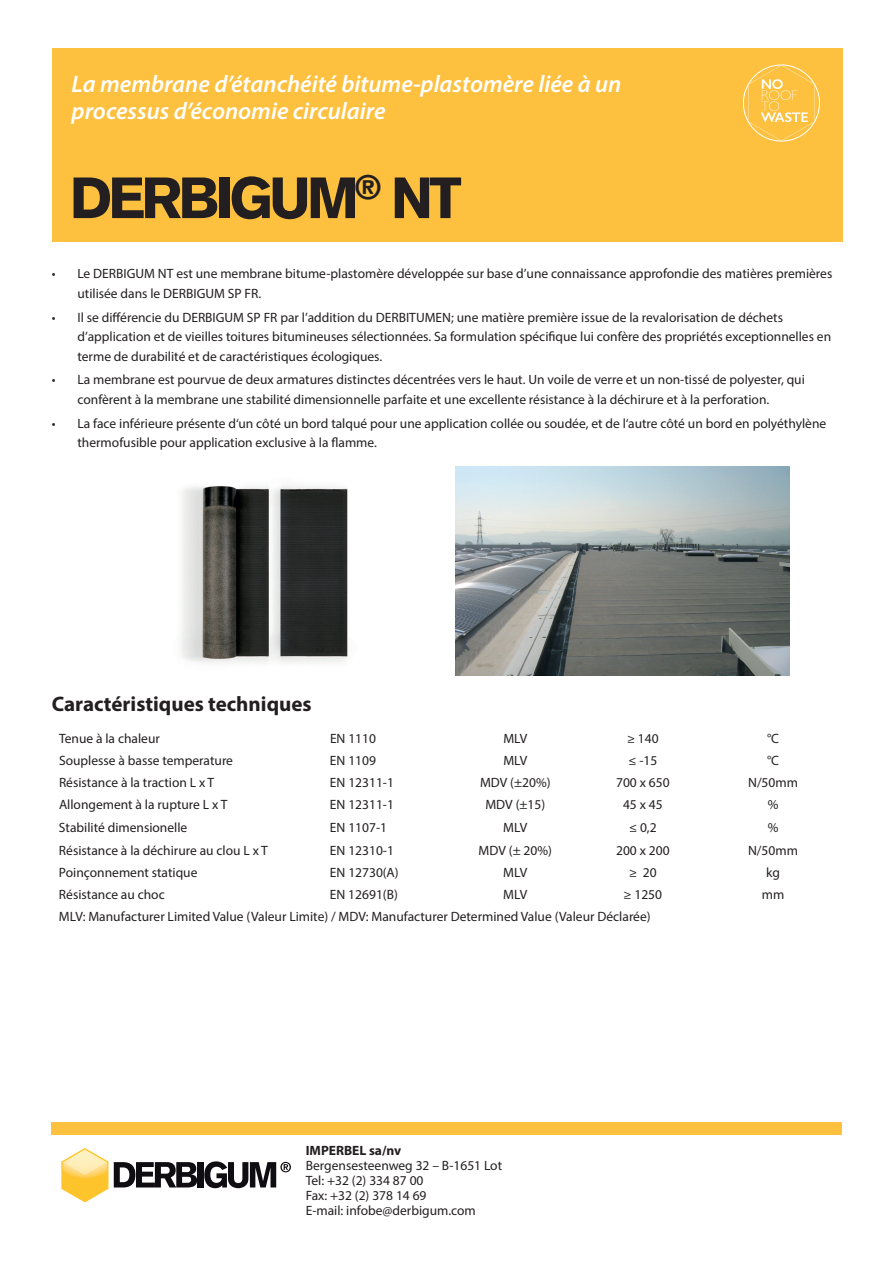
<style>
.page{position:relative;width:893px;height:1263px;background:#fff}
.page>*{position:absolute;margin:0;border:0;box-sizing:border-box;transform-origin:0 0}
.t1{font:900 57px "Akzidenz Grotesk";letter-spacing:-.07em;color:#231f20}
.t2{font:italic 600 24px/27px "Myriad Pro";color:#fff}
.t3{font:700 21px "Myriad Pro";color:#231f20}
.t4{font:13.5px/19.5px "Myriad Pro";color:#231f20}
.t5{font:700 13.5px "Myriad Pro";color:#231f20}
</style>
<div class="page">
<div style="left:52px;top:48px;width:791px;height:193px;background:#fec13f"></div>
<img style="left:181px;top:485px;width:167px;height:178px">
<img style="left:455px;top:467px;width:334px;height:208px">
<svg style="left:61px;top:1148px;width:47px;height:54px"></svg>
<svg style="left:114px;top:1162px;width:83px;height:25px"></svg>
<div style="left:198px;top:1162px;width:6px;height:25px;background:#0f0c12"></div>
<svg style="left:204px;top:1161px;width:87px;height:27px"></svg>
<div style="left:52px;top:1123px;width:790px;height:12px;background:#fec13f"></div>
<svg style="left:749px;top:65px;width:65px;height:76px"></svg>
<h2 class="t2" style="left:72px;top:70px;width:551px">La membrane d’étanchéité bitume-plastomère liée à un processus d’économie circulaire</h2>
<h1 class="t1" style="left:70px;top:164px;width:393px">DERBIGUM<sup>®</sup> NT</h1>
<p class="t4" style="left:77px;top:264px;width:756px;text-indent:-26px">• Le DERBIGUM NT est une membrane bitume-plastomère développée sur base d’une connaissance approfondie des matières premières utilisée dans le DERBIGUM SP FR.</p>
<p class="t4" style="left:77px;top:307px;width:755px;text-indent:-26px">• Il se différencie du DERBIGUM SP FR par l’addition du DERBITUMEN; une matière première issue de la revalorisation de déchets d’application et de vieilles toitures bitumineuses sélectionnées. Sa formulation spécifique lui confère des propriétés exceptionnelles en terme de durabilité et de caractéristiques écologiques.</p>
<p class="t4" style="left:77px;top:370px;width:729px;text-indent:-26px">• La membrane est pourvue de deux armatures distinctes décentrées vers le haut. Un voile de verre et un non-tissé de polyester, qui confèrent à la membrane une stabilité dimensionnelle parfaite et une excellente résistance à la déchirure et à la perforation.</p>
<p class="t4" style="left:77px;top:413px;width:750px;text-indent:-26px">• La face inférieure présente d‘un côté un bord talqué pour une application collée ou soudée, et de l‘autre côté un bord en polyéthylène thermofusible pour application exclusive à la flamme.</p>
<h3 class="t3" style="left:52px;top:690px;width:261px">Caractéristiques techniques</h3>
<p class="t4" style="left:59px;top:728px;width:102px">Tenue à la chaleur</p>
<p class="t4" style="left:330px;top:728px;width:48px">EN 1110</p>
<p class="t4" style="left:503px;top:728px;width:25px">MLV</p>
<p class="t4" style="left:627px;top:728px;width:33px">≥ 140</p>
<p class="t4" style="left:767px;top:728px;width:14px">°C</p>
<p class="t4" style="left:59px;top:750px;width:176px">Souplesse à basse temperature</p>
<p class="t4" style="left:330px;top:750px;width:48px">EN 1109</p>
<p class="t4" style="left:503px;top:750px;width:25px">MLV</p>
<p class="t4" style="left:628px;top:750px;width:30px">≤ -15</p>
<p class="t4" style="left:767px;top:750px;width:14px">°C</p>
<p class="t4" style="left:59px;top:773px;width:157px">Résistance à la traction L x T</p>
<p class="t4" style="left:330px;top:773px;width:66px">EN 12311-1</p>
<p class="t4" style="left:480px;top:773px;width:72px">MDV (±20%)</p>
<p class="t4" style="left:616px;top:773px;width:55px">700 x 650</p>
<p class="t4" style="left:748px;top:773px;width:51px">N/50mm</p>
<p class="t4" style="left:59px;top:795px;width:170px">Allongement à la rupture L x T</p>
<p class="t4" style="left:330px;top:795px;width:66px">EN 12311-1</p>
<p class="t4" style="left:485px;top:795px;width:61px">MDV (±15)</p>
<p class="t4" style="left:623px;top:795px;width:41px">45 x 45</p>
<p class="t4" style="left:768px;top:795px;width:12px">%</p>
<p class="t4" style="left:59px;top:817px;width:130px">Stabilité dimensionelle</p>
<p class="t4" style="left:330px;top:817px;width:59px">EN 1107-1</p>
<p class="t4" style="left:503px;top:817px;width:25px">MLV</p>
<p class="t4" style="left:629px;top:817px;width:29px">≤ 0,2</p>
<p class="t4" style="left:768px;top:817px;width:12px">%</p>
<p class="t4" style="left:59px;top:840px;width:211px">Résistance à la déchirure au clou L x T</p>
<p class="t4" style="left:330px;top:840px;width:66px">EN 12310-1</p>
<p class="t4" style="left:479px;top:840px;width:75px">MDV (± 20%)</p>
<p class="t4" style="left:616px;top:840px;width:55px">200 x 200</p>
<p class="t4" style="left:748px;top:840px;width:51px">N/50mm</p>
<p class="t4" style="left:59px;top:862px;width:140px">Poinçonnement statique</p>
<p class="t4" style="left:330px;top:862px;width:70px">EN 12730(A)</p>
<p class="t4" style="left:503px;top:862px;width:25px">MLV</p>
<p class="t4" style="left:629px;top:862px;width:29px">≥ 20</p>
<p class="t4" style="left:766px;top:862px;width:15px">kg</p>
<p class="t4" style="left:59px;top:884px;width:107px">Résistance au choc</p>
<p class="t4" style="left:330px;top:884px;width:69px">EN 12691(B)</p>
<p class="t4" style="left:503px;top:884px;width:25px">MLV</p>
<p class="t4" style="left:623px;top:884px;width:40px">≥ 1250</p>
<p class="t4" style="left:762px;top:884px;width:24px">mm</p>
<p class="t4" style="left:59px;top:906px;width:593px">MLV: Manufacturer Limited Value (Valeur Limite) / MDV: Manufacturer Determined Value (Valeur Déclarée)</p>
<p class="t5" style="left:306px;top:1141px;width:97px">IMPERBEL sa/nv</p>
<p class="t4" style="left:306px;top:1157px;width:198px;line-height:15px">Bergensesteenweg 32 – B-1651 Lot<br>Tel: +32 (2) 334 87 00<br>Fax: +32 (2) 378 14 69<br>E-mail: infobe@derbigum.com</p>
</div>
